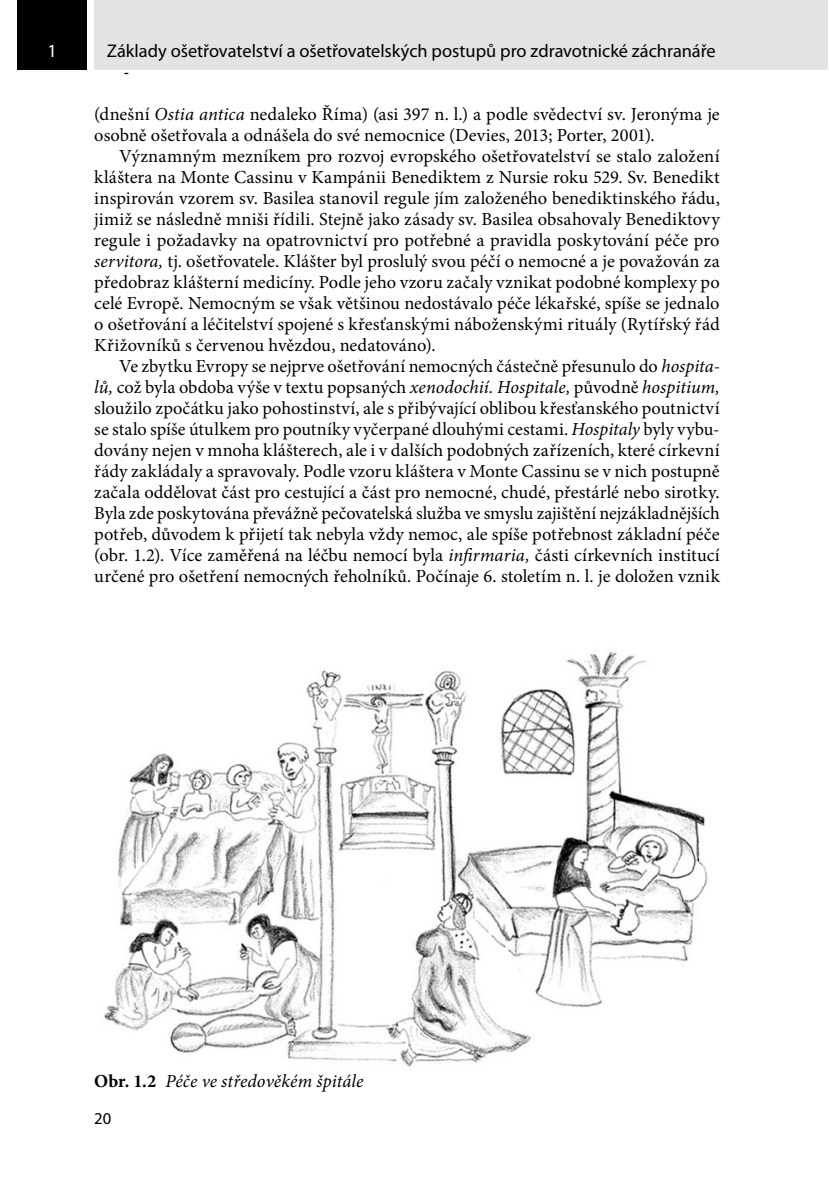
<style>
.page{position:relative;width:829px;height:1191px;background:#fff}
.page>*{position:absolute;margin:0;border:0;box-sizing:border-box;transform-origin:0 0}
.text{font:18.38px/21px "Minion Pro";letter-spacing:.005em;color:#000;text-align:justify}
.t1{font:18.38px "Myriad Pro";letter-spacing:-.005em;color:#000}
.tabulka_obrazek_popi{font:italic 18.38px "Minion Pro";letter-spacing:.005em;color:#000}
.t2{font:18.38px "Myriad Pro";color:#fff}
.t3{font:16.62px "Myriad Pro";color:#000}
.t4{font:14px "Arial";color:#000}
.s1{font-style:italic}
.s2{font-weight:700;font-style:normal}
</style>
<div class="page">
<div style="left:94px;top:0;width:733px;height:69px;background:#e3e3e3"></div>
<div style="left:17px;top:0;width:70px;height:69px;background:#000"></div>
<img style="left:104px;top:652px;width:604px;height:415px">
<p class="t2" style="left:47px;top:40px;width:11px">1</p>
<p class="t1" style="left:107px;top:40px;width:610px">Základy ošetřovatelství a ošetřovatelských postupů pro zdravotnické záchranáře</p>
<p class="t4" style="left:124px;top:62px;width:6px">-</p>
<p class="text" style="left:94px;top:104px;width:627px">(dnešní <span class="s1">Ostia antica</span> nedaleko Říma) (asi 397 n. l.) a podle svědectví sv. Jeronýma je osobně ošetřovala a odnášela do své nemocnice (Devies, 2013; Porter, 2001).</p>
<p class="text" style="left:94px;top:146px;width:627px;text-indent:25px">Významným mezníkem pro rozvoj evropského ošetřovatelství se stalo založení kláštera na Monte Cassinu v Kampánii Benediktem z Nursie roku 529. Sv. Benedikt inspirován vzorem sv. Basilea stanovil regule jím založeného benediktinského řádu, jimiž se následně mniši řídili. Stejně jako zásady sv. Basilea obsahovaly Benediktovy regule i požadavky na opatrovnictví pro potřebné a pravidla poskytování péče pro <span class="s1">servitora,</span> tj. ošetřovatele. Klášter byl proslulý svou péčí o nemocné a je považován za předobraz klášterní medicíny. Podle jeho vzoru začaly vznikat podobné komplexy po celé Evropě. Nemocným se však většinou nedostávalo péče lékařské, spíše se jednalo o ošetřování a léčitelství spojené s křesťanskými náboženskými rituály (Rytířský řád Křižovníků s červenou hvězdou, nedatováno).</p>
<p class="text" style="left:94px;top:356px;width:627px;text-indent:25px">Ve zbytku Evropy se nejprve ošetřování nemocných částečně přesunulo do <span class="s1">hospita‑ lů,</span> což byla obdoba výše v textu popsaných <span class="s1">xenodochií. Hospitale,</span> původně <span class="s1">hospitium, </span>sloužilo zpočátku jako pohostinství, ale s přibývající oblibou křesťanského poutnictví se stalo spíše útulkem pro poutníky vyčerpané dlouhými cestami. <span class="s1">Hospitaly</span> byly vybu&shy;dovány nejen v mnoha klášterech, ale i v dalších podobných zařízeních, které církevní řády zakládaly a spravovaly. Podle vzoru kláštera v Monte Cassinu se v nich postupně začala oddělovat část pro cestující a část pro nemocné, chudé, přestárlé nebo sirotky.<br>Byla zde poskytována převážně pečovatelská služba ve smyslu zajištění nejzákladnějších potřeb, důvodem k přijetí tak nebyla vždy nemoc, ale spíše potřebnost základní péče (obr. 1.2). Více zaměřená na léčbu nemocí byla <span class="s1">infirmaria,</span> části církevních institucí určené pro ošetření nemocných řeholníků. Počínaje 6. stoletím n. l. je doložen vznik</p>
<p class="tabulka_obrazek_popi" style="left:94px;top:1068px;width:271px"><span class="s2">Obr. 1.2</span> Péče ve středověkém špitále</p>
<p class="t3" style="left:94px;top:1108px;width:18px">20</p>
</div>
